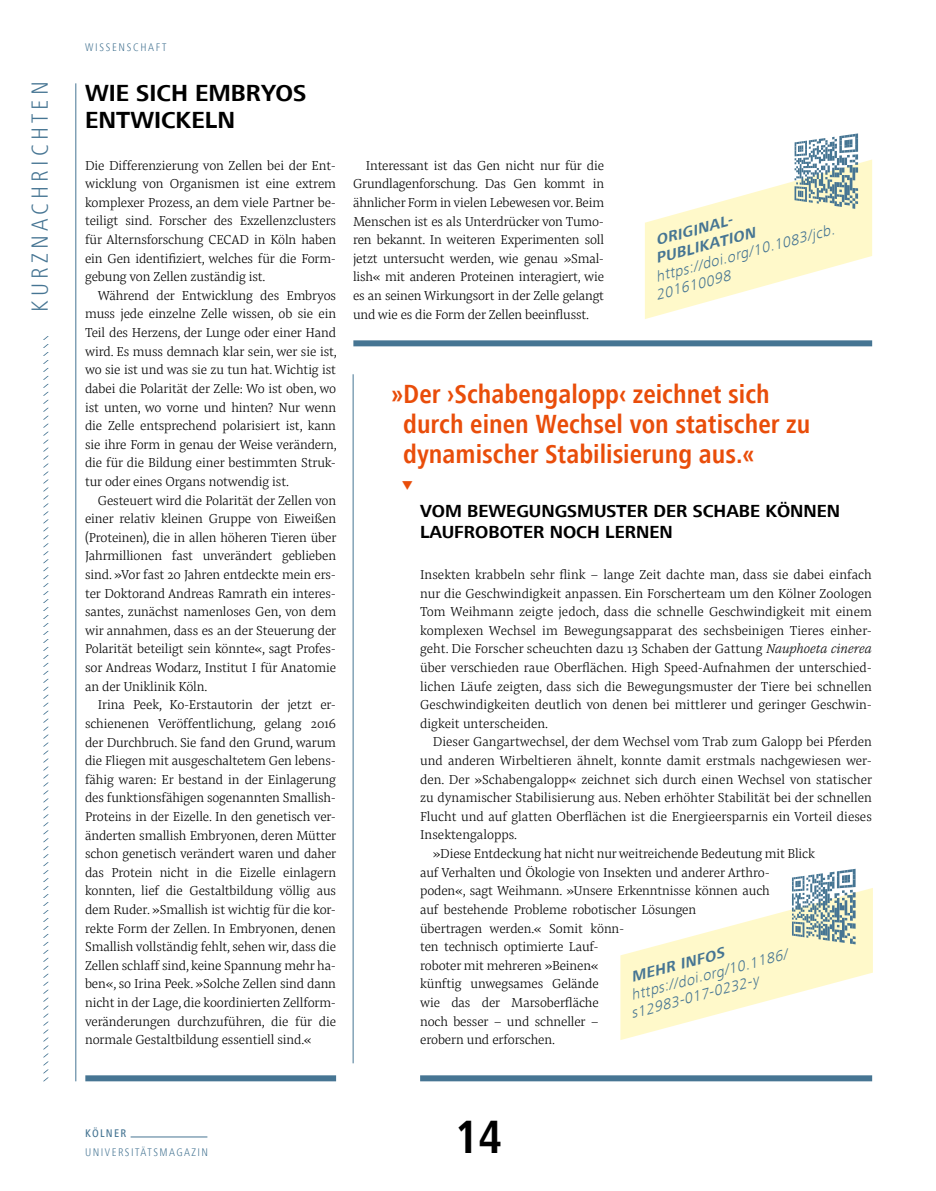
<style>
.page{position:relative;width:936px;height:1191px;background:#fff}
.page>*{position:absolute;margin:0;border:0;box-sizing:border-box;transform-origin:0 0}
.t1{font:700 condensed 48px "Frutiger Next LT";color:#000}
.t2{font:700 condensed 27px/29.8px "Frutiger Next LT";color:#e94d0a}
.t3{font:700 24px/27px "Frutiger Next LT";color:#000}
.t4{font:300 condensed 24px "Frutiger Next LT";letter-spacing:.18em;color:#467593}
.t5{font:700 18px/21px "Frutiger Next LT";color:#000}
.t6{font:italic 300 15.3px/17.5px "Frutiger Next LT";color:#467593}
.t7{font:italic 700 15.3px/17.5px "Frutiger Next LT";color:#467593}
.t8{font:300 13.5px/18.6px "Pensum Pro";letter-spacing:-.01em;color:#000;text-align:justify}
.t9{font:300 condensed 11.4px "Frutiger Next LT";letter-spacing:.13em;color:#467593}
.t10{font:300 condensed 11.4px "Frutiger Next LT";letter-spacing:.15em;color:#467593}
.t11{font:500 condensed 11.4px "Frutiger Next LT";letter-spacing:.11em;color:#467593}
.s1{font-style:italic}
</style>
<div class="page">
<hr style="left:131px;top:1136px;width:76px;height:1px;background:#467593">
<hr style="left:76px;top:83px;width:1px;height:998px;background:#467593">
<svg style="left:43px;top:336px;width:6px;height:745px"></svg>
<div style="left:85px;top:1075px;width:251px;height:6px;background:#467593"></div>
<div style="left:420px;top:1075px;width:452px;height:6px;background:#467593"></div>
<div style="left:353px;top:340px;width:519px;height:6px;background:#467593"></div>
<hr style="left:353px;top:374px;width:1px;height:689px;background:#467593">
<svg style="left:645px;top:133px;width:227px;height:186px"></svg>
<svg style="left:620px;top:868px;width:252px;height:172px"></svg>
<h3 class="t4" style="left:27px;top:312px;width:232px;rotate:-90deg">KURZNACHRICHTEN</h3>
<p class="t10" style="left:85px;top:41px;width:83px">WISSENSCHAFT</p>
<h3 class="t3" style="left:85px;top:79px;width:223px">WIE SICH EMBRYOS<br>ENTWICKELN</h3>
<p class="t8" style="left:85px;top:156px;width:252px">Die Differenzierung von Zellen bei der Ent&shy;wicklung von Organismen ist eine extrem komplexer Prozess, an dem viele Partner be&shy;teiligt sind. Forscher des Exzellenzclusters für Alternsforschung CECAD in Köln haben ein Gen identifiziert, welches für die Form&shy;gebung von Zellen zuständig ist.</p>
<p class="t8" style="left:85px;top:286px;width:253px;text-indent:13px">Während der Entwicklung des Embryos muss jede einzelne Zelle wissen, ob sie ein Teil des Herzens, der Lunge oder einer Hand wird. Es muss demnach klar sein, wer sie ist, wo sie ist und was sie zu tun hat. Wichtig ist dabei die Polarität der Zelle: Wo ist oben, wo ist unten, wo vorne und hinten? Nur wenn die Zelle entsprechend polarisiert ist, kann sie ihre Form in genau der Weise verändern, die für die Bildung einer bestimmten Struk&shy;tur oder eines Organs notwendig ist.</p>
<p class="t8" style="left:85px;top:490px;width:253px;text-indent:13px">Gesteuert wird die Polarität der Zellen von einer relativ kleinen Gruppe von Eiweißen (Proteinen), die in allen höheren Tieren über Jahrmillionen fast unverändert geblieben sind. »Vor fast 20 Jahren entdeckte mein ers&shy;ter Doktorand Andreas Ramrath ein interes&shy;santes, zunächst namenloses Gen, von dem wir annahmen, dass es an der Steuerung der Polarität beteiligt sein könnte«, sagt Profes&shy;sor Andreas Wodarz, Institut I für Anatomie an der Uniklinik Köln.</p>
<p class="t8" style="left:85px;top:695px;width:253px;text-align:left;text-indent:13px">Irina Peek, Ko-Erstautorin der jetzt er&shy;schienenen Veröffentlichung, gelang 2016 der Durchbruch. Sie fand den Grund, warum die Fliegen mit ausgeschaltetem Gen lebens&shy;fähig waren: Er bestand in der Einlagerung des funktionsfähigen sogenannten Smallish-Proteins in der Eizelle. In den genetisch ver&shy;änderten smallish Embryonen, deren Mütter schon genetisch verändert waren und daher das Protein nicht in die Eizelle einlagern konnten, lief die Gestaltbildung völlig aus dem Ruder. »Smallish ist wichtig für die kor&shy;rekte Form der Zellen. In Embryonen, denen Smallish vollständig fehlt, sehen wir, dass die Zellen schlaff sind, keine Spannung mehr ha&shy;ben«, so Irina Peek. »Solche Zellen sind dann nicht in der Lage, die koordinierten Zellform&shy;veränderungen durchzuführen, die für die normale Gestaltbildung essentiell sind.«</p>
<p class="t8" style="left:353px;top:156px;width:252px;text-indent:13px">Interessant ist das Gen nicht nur für die Grundlagenforschung. Das Gen kommt in ähnlicher Form in vielen Lebewesen vor. Beim Menschen ist es als Unterdrücker von Tumo&shy;ren bekannt. In weiteren Experimenten soll jetzt untersucht werden, wie genau »Smal&shy;lish« mit anderen Proteinen interagiert, wie es an seinen Wirkungsort in der Zelle gelangt und wie es die Form der Zellen beeinflusst.</p>
<p class="t7" style="left:649px;top:233px;width:104px;text-indent:5px;rotate:-15deg">ORIGINAL-<br>PUBLIKATION</p>
<p class="t6" style="left:649px;top:269px;width:191px;text-indent:5px;rotate:-15deg">https://doi.org/10.1083/jcb.<br>201610098</p>
<h2 class="t2" style="left:403px;top:379px;width:408px;text-indent:-12px">»Der ›Schabengalopp‹ zeichnet sich durch einen Wechsel von statischer zu dynamischer Stabilisierung aus.«</h2>
<h3 class="t5" style="left:420px;top:500px;width:421px">VOM BEWEGUNGSMUSTER DER SCHABE KÖNNEN<br>LAUFROBOTER NOCH LERNEN</h3>
<p class="t8" style="left:420px;top:565px;width:453px">Insekten krabbeln sehr flink – lange Zeit dachte man, dass sie dabei einfach nur die Geschwindigkeit anpassen. Ein Forscherteam um den Kölner Zoologen Tom Weihmann zeigte jedoch, dass die schnelle Geschwindigkeit mit einem komplexen Wechsel im Bewegungsapparat des sechsbeinigen Tieres einher&shy;geht. Die Forscher scheuchten dazu 13 Schaben der Gattung <span class="s1">Nauphoeta cinerea </span>über verschieden raue Oberflächen. High Speed-Aufnahmen der unterschied&shy;lichen Läufe zeigten, dass sich die Bewegungsmuster der Tiere bei schnellen Geschwindigkeiten deutlich von denen bei mittlerer und geringer Geschwin&shy;digkeit unterscheiden.</p>
<p class="t8" style="left:433px;top:732px;width:440px">Dieser Gangartwechsel, der dem Wechsel vom Trab zum Galopp bei Pferden</p>
<p class="t8" style="left:420px;top:751px;width:453px">und anderen Wirbeltieren ähnelt, konnte damit erstmals nachgewiesen wer-</p>
<p class="t8" style="left:420px;top:769px;width:453px">den. Der »Schabengalopp« zeichnet sich durch einen Wechsel von statischer</p>
<p class="t8" style="left:420px;top:788px;width:453px">zu dynamischer Stabilisierung aus. Neben erhöhter Stabilität bei der schnellen</p>
<p class="t8" style="left:420px;top:807px;width:453px">Flucht und auf glatten Oberflächen ist die Energieersparnis ein Vorteil dieses</p>
<p class="t8" style="left:420px;top:825px;width:99px">Insektengalopps.</p>
<p class="t8" style="left:433px;top:844px;width:383px">»Diese Entdeckung hat nicht nur weitreichende Bedeutung mit Blick</p>
<p class="t8" style="left:420px;top:862px;width:351px">auf Verhalten und Ökologie von Insekten und anderer Arthro-</p>
<p class="t8" style="left:420px;top:881px;width:351px">poden«, sagt Weihmann. »Unsere Erkenntnisse können auch</p>
<p class="t8" style="left:420px;top:900px;width:278px">auf bestehende Probleme robotischer Lösungen</p>
<p class="t8" style="left:420px;top:918px;width:205px">übertragen werden.« Somit könn-</p>
<p class="t8" style="left:420px;top:937px;width:180px">ten technisch optimierte Lauf-</p>
<p class="t8" style="left:420px;top:955px;width:180px">roboter mit mehreren »Beinen«</p>
<p class="t8" style="left:420px;top:974px;width:180px">künftig unwegsames Gelände</p>
<p class="t8" style="left:420px;top:993px;width:180px">wie das der Marsoberfläche</p>
<p class="t8" style="left:420px;top:1011px;width:180px">noch besser – und schneller –</p>
<p class="t8" style="left:420px;top:1030px;width:136px">erobern und erforschen.</p>
<p class="t7" style="left:629px;top:968px;width:97px;rotate:-15deg">MEHR INFOS</p>
<p class="t6" style="left:624px;top:988px;width:167px;text-indent:5px;rotate:-15deg">https://doi.org/10.1186/ s12983-017-0232-y</p>
<p class="t11" style="left:85px;top:1127px;width:43px">KÖLNER</p>
<p class="t9" style="left:85px;top:1145px;width:125px">UNIVERSITÄTSMAGAZIN</p>
<h1 class="t1" style="left:455px;top:1110px;width:48px">14</h1>
</div>
